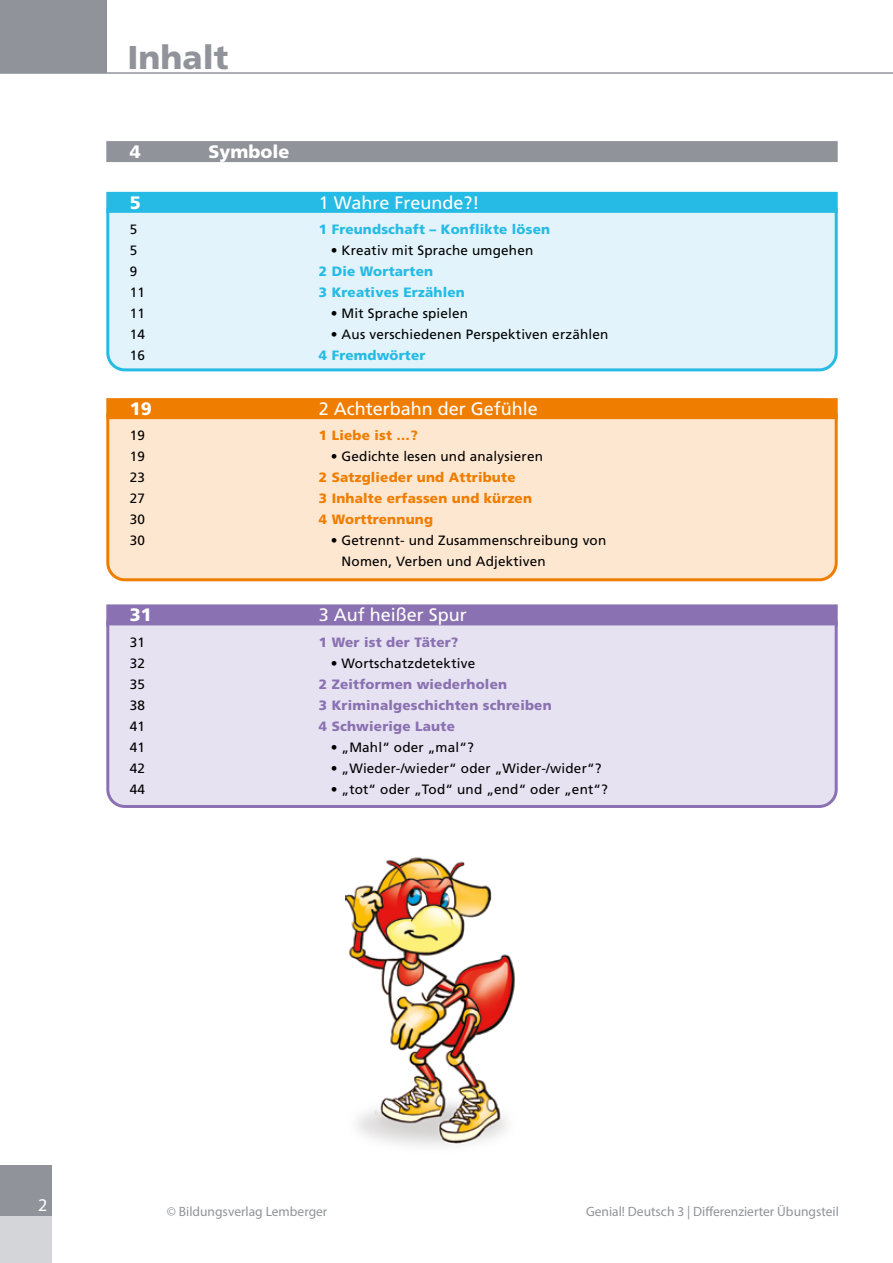
<style>
.page{position:relative;width:893px;height:1263px;background:#fff}
.page>*{position:absolute;margin:0;border:0;box-sizing:border-box;transform-origin:0 0}
.t1{font:900 33px "Frutiger LT Std";color:#909399}
.t2{font:18px "Frutiger LT Std";color:#fff}
.t3{font:900 18px "Frutiger LT Std";color:#fff}
.t4{font:18px "Myriad Pro";color:#fff}
.t5{font:13.5px/21px "Frutiger LT Std";letter-spacing:.015em;color:#000}
.t6{font:900 13.5px "Frutiger LT Std";letter-spacing:.015em;color:#8a71b1}
.t7{font:900 13.5px "Frutiger LT Std";letter-spacing:.015em;color:#ef7d00}
.t8{font:900 13.5px "Frutiger LT Std";letter-spacing:.015em;color:#26bbe4}
.t9{font:13.5px "Myriad Pro";color:#909399}
</style>
<div class="page">
<div style="left:108px;top:195px;width:728px;height:175px;background:#e2f3fb;border-radius:17px"></div>
<div style="left:106px;top:193px;width:732px;height:178px;border:3px solid #26bbe4;border-radius:17px"></div>
<div style="left:108px;top:400px;width:728px;height:180px;background:#fee7d1;border-radius:17px"></div>
<div style="left:106px;top:398px;width:732px;height:183px;border:3px solid #ef7d00;border-radius:17px"></div>
<div style="left:108px;top:607px;width:728px;height:199px;background:#e6e2f2;border-radius:17px"></div>
<div style="left:106px;top:606px;width:732px;height:202px;border:3px solid #8a71b1;border-radius:17px"></div>
<div style="left:0;top:0;width:106px;height:72px;background:#909399"></div>
<hr style="left:0;top:72px;width:893px;height:2px;background:#909399">
<div style="left:0;top:1165px;width:51px;height:51px;background:#909399"></div>
<div style="left:0;top:1216px;width:51px;height:47px;background:#d3d5d8"></div>
<div style="left:106px;top:141px;width:732px;height:21px;background:#909399"></div>
<div style="left:106px;top:192px;width:732px;height:21px;background:#26bbe4"></div>
<div style="left:106px;top:398px;width:732px;height:21px;background:#ef7d00"></div>
<div style="left:106px;top:604px;width:732px;height:21px;background:#8a71b1"></div>
<img style="left:345px;top:857px;width:170px;height:289px">
<h1 class="t1" style="left:128px;top:37px;width:102px">Inhalt</h1>
<h2 class="t3" style="left:130px;top:141px;width:13px">4</h2>
<h2 class="t3" style="left:208px;top:141px;width:83px">Symbole</h2>
<h2 class="t3" style="left:130px;top:192px;width:13px">5</h2>
<h2 class="t2" style="left:319px;top:192px;width:162px">1 Wahre Freunde?!</h2>
<p class="t5" style="left:130px;top:219px;width:9px">5</p>
<p class="t8" style="left:319px;top:221px;width:233px">1 Freundschaft – Konflikte lösen</p>
<p class="t5" style="left:130px;top:240px;width:9px">5</p>
<p class="t5" style="left:331px;top:240px;width:204px">• Kreativ mit Sprache umgehen</p>
<p class="t5" style="left:130px;top:261px;width:9px">9</p>
<p class="t8" style="left:319px;top:263px;width:116px">2 Die Wortarten</p>
<p class="t5" style="left:130px;top:282px;width:17px">11</p>
<p class="t8" style="left:319px;top:284px;width:147px">3 Kreatives Erzählen</p>
<p class="t5" style="left:130px;top:303px;width:17px">11</p>
<p class="t5" style="left:331px;top:303px;width:139px">• Mit Sprache spielen</p>
<p class="t5" style="left:130px;top:324px;width:17px">14</p>
<p class="t5" style="left:331px;top:324px;width:279px">• Aus verschiedenen Perspektiven erzählen</p>
<p class="t5" style="left:130px;top:345px;width:17px">16</p>
<p class="t8" style="left:319px;top:347px;width:108px">4 Fremdwörter</p>
<h2 class="t3" style="left:130px;top:398px;width:24px">19</h2>
<h2 class="t2" style="left:319px;top:398px;width:221px">2 Achterbahn der Gefühle</h2>
<p class="t5" style="left:130px;top:425px;width:17px">19</p>
<p class="t7" style="left:319px;top:427px;width:100px">1 Liebe ist …?</p>
<p class="t5" style="left:130px;top:446px;width:17px">19</p>
<p class="t5" style="left:331px;top:446px;width:214px">• Gedichte lesen und analysieren</p>
<p class="t5" style="left:130px;top:467px;width:17px">23</p>
<p class="t7" style="left:319px;top:469px;width:198px">2 Satzglieder und Attribute</p>
<p class="t5" style="left:130px;top:488px;width:17px">27</p>
<p class="t7" style="left:319px;top:490px;width:215px">3 Inhalte erfassen und kürzen</p>
<p class="t5" style="left:130px;top:509px;width:17px">30</p>
<p class="t7" style="left:319px;top:511px;width:116px">4 Worttrennung</p>
<p class="t5" style="left:130px;top:530px;width:17px">30</p>
<p class="t5" style="left:342px;top:530px;width:266px;text-indent:-11px">• Getrennt- und Zusammenschreibung von<br>Nomen, Verben und Adjektiven</p>
<h2 class="t3" style="left:130px;top:604px;width:24px">31</h2>
<h2 class="t2" style="left:319px;top:605px;width:150px">3 Auf heißer Spur</h2>
<p class="t5" style="left:130px;top:631px;width:17px">31</p>
<p class="t6" style="left:319px;top:634px;width:141px">1 Wer ist der Täter?</p>
<p class="t5" style="left:130px;top:653px;width:17px">32</p>
<p class="t5" style="left:331px;top:653px;width:146px">• Wortschatzdetektive</p>
<p class="t5" style="left:130px;top:674px;width:17px">35</p>
<p class="t6" style="left:319px;top:676px;width:190px">2 Zeitformen wiederholen</p>
<p class="t5" style="left:130px;top:695px;width:17px">38</p>
<p class="t6" style="left:319px;top:697px;width:234px">3 Kriminalgeschichten schreiben</p>
<p class="t5" style="left:130px;top:716px;width:17px">41</p>
<p class="t6" style="left:319px;top:718px;width:138px">4 Schwierige Laute</p>
<p class="t5" style="left:130px;top:737px;width:17px">41</p>
<p class="t5" style="left:331px;top:737px;width:145px">• „Mahl“ oder „mal“?</p>
<p class="t5" style="left:130px;top:758px;width:17px">42</p>
<p class="t5" style="left:331px;top:758px;width:272px">• „Wieder-/wieder“ oder „Wider-/wider“?</p>
<p class="t5" style="left:130px;top:779px;width:17px">44</p>
<p class="t5" style="left:331px;top:779px;width:279px">• „tot“ oder „Tod“ und „end“ oder „ent“?</p>
<h2 class="t4" style="left:38px;top:1193px;width:11px">2</h2>
<p class="t9" style="left:167px;top:1203px;width:162px">© Bildungsverlag Lemberger</p>
<p class="t9" style="left:586px;top:1203px;width:254px">Genial! Deutsch 3 | Differenzierter Übungsteil</p>
</div>
